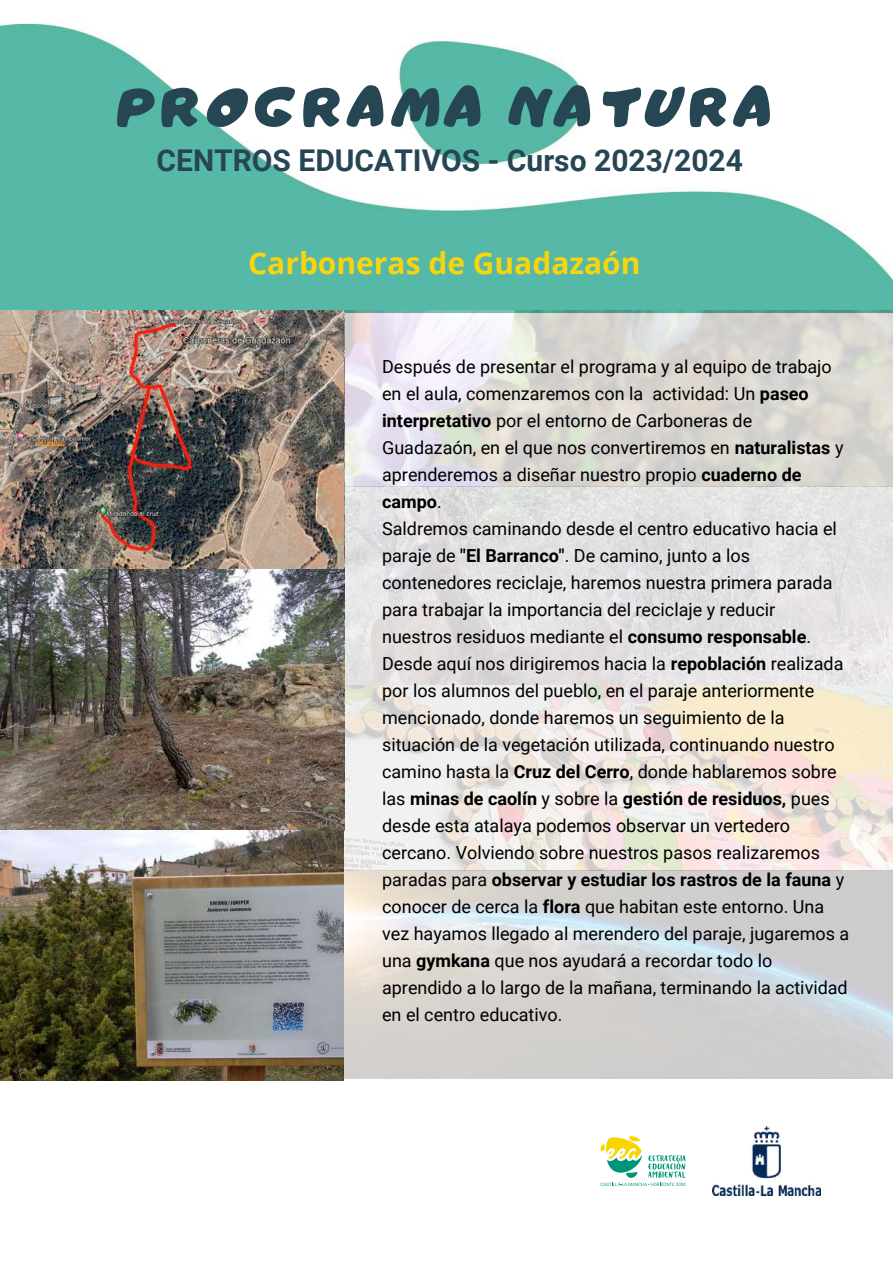
<style>
.page{position:relative;width:893px;height:1264px;background:#fff}
.page>*{position:absolute;margin:0;border:0;box-sizing:border-box;transform-origin:0 0}
.t1{font:52.5px "CA Generated";letter-spacing:.13em;color:#264653}
.t2{font:700 30px "Roboto";color:#264653}
.t3{font:700 30px "Open Sans";color:#f7d50f}
.t4{font:18px/27px "Roboto";color:#000}
.s1{font-weight:700}
</style>
<div class="page">
<img style="left:0;top:23px;width:892px;height:287px">
<img style="left:343px;top:310px;width:549px;height:768px">
<img style="left:0;top:312px;width:344px;height:768px">
<img style="left:0;top:310px;width:343px;height:259px">
<img style="left:712px;top:1126px;width:108px;height:69px">
<svg style="left:600px;top:1136px;width:85px;height:49px"></svg>
<h1 class="t1" style="left:119px;top:73px;width:656px">PROGRAMA NATURA</h1>
<h2 class="t2" style="left:156px;top:144px;width:587px">CENTROS EDUCATIVOS - Curso 2023/2024</h2>
<h2 class="t3" style="left:248px;top:241px;width:394px">Carboneras de Guadazaón</h2>
<p class="t4" style="left:382px;top:354px;width:468px">Después de presentar el programa y al equipo de trabajo en el aula, comenzaremos con la actividad: Un <span class="s1">paseo interpretativo</span> por el entorno de Carboneras de Guadazaón, en el que nos convertiremos en <span class="s1">naturalistas</span> y aprenderemos a diseñar nuestro propio <span class="s1">cuaderno de campo</span>.<br>Saldremos caminando desde el centro educativo hacia el paraje de <span class="s1">"El Barranco"</span>. De camino, junto a los contenedores reciclaje, haremos nuestra primera parada para trabajar la importancia del reciclaje y reducir nuestros residuos mediante el <span class="s1">consumo responsable</span>.<br>Desde aquí nos dirigiremos hacia la <span class="s1">repoblación</span> realizada por los alumnos del pueblo, en el paraje anteriormente mencionado, donde haremos un seguimiento de la situación de la vegetación utilizada, continuando nuestro camino hasta la <span class="s1">Cruz del Cerro</span>, donde hablaremos sobre las <span class="s1">minas de caolín</span> y sobre la <span class="s1">gestión de residuos,</span> pues desde esta atalaya podemos observar un vertedero cercano. Volviendo sobre nuestros pasos realizaremos paradas para <span class="s1">observar y estudiar los rastros de la fauna</span> y conocer de cerca la <span class="s1">flora</span> que habitan este entorno. Una vez hayamos llegado al merendero del paraje, jugaremos a una <span class="s1">gymkana</span> que nos ayudará a recordar todo lo aprendido a lo largo de la mañana, terminando la actividad en el centro educativo.</p>
</div>
